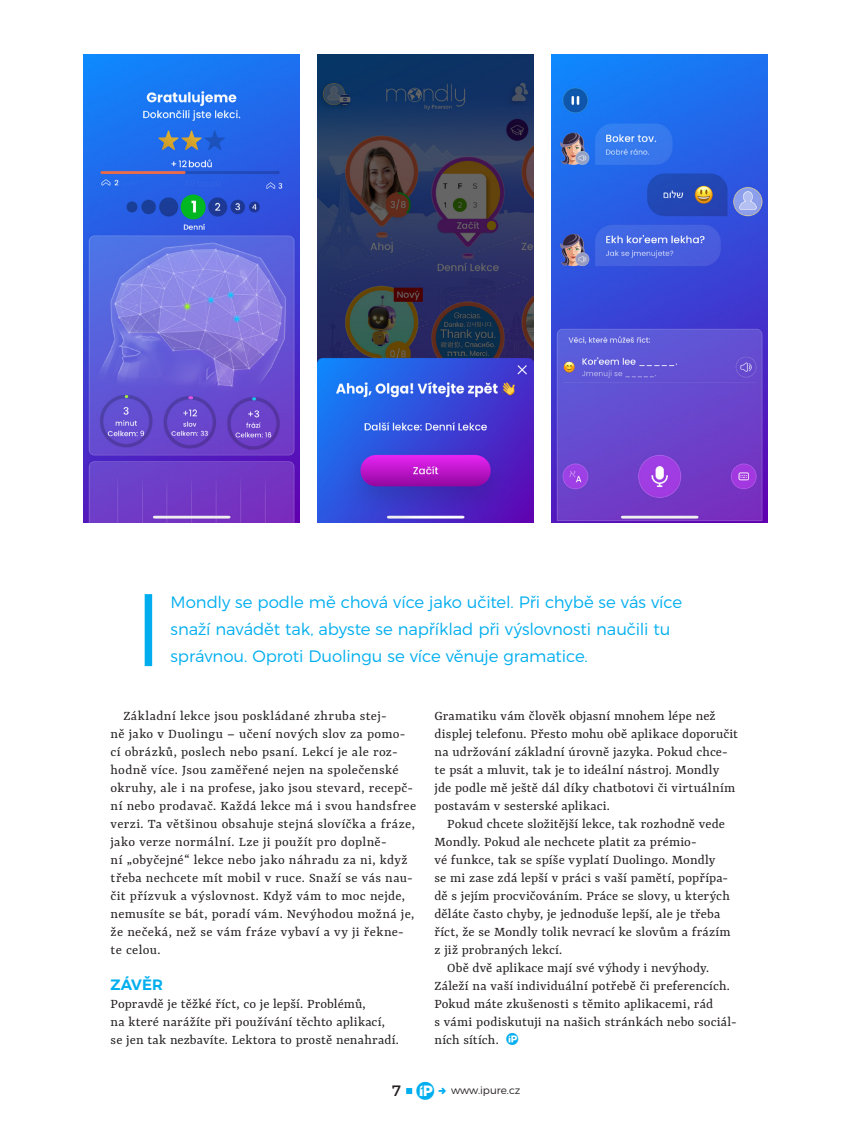
<style>
.page{position:relative;width:851px;height:1127px;background:#fff}
.page>*{position:absolute;margin:0;border:0;box-sizing:border-box;transform-origin:0 0}
.t1{font:300 16.5px/27px "Montserrat";letter-spacing:-.01em;color:#00aeef}
.t2{font:600 15px "Montserrat";color:#00aeef}
.t3{font:15px "Montserrat";color:#231f20}
.t4{font:14.4px/18px "Yrsa";letter-spacing:.015em;color:#231f20}
.t5{font:300 10.5px "Montserrat";color:#231f20}
.s1{font-family:"i Pure";font-size:24px;color:#00aeef}
.s2{font-family:"i Pure";font-size:25.5px;color:#00aeef}
</style>
<div class="page">
<img style="left:83px;top:54px;width:216px;height:468px">
<img style="left:551px;top:54px;width:216px;height:468px">
<img style="left:317px;top:54px;width:216px;height:468px">
<div style="left:145px;top:594px;width:7px;height:72px;background:#00aeef"></div>
<svg style="left:406px;top:1088px;width:6px;height:6px"></svg>
<p class="t1" style="left:171px;top:588px;width:513px">Mondly se podle mě chová více jako učitel. Při chybě se vás více snaží navádět tak, abyste se například při výslovnosti naučili tu správnou. Oproti Duolingu se více věnuje gramatice.</p>
<p class="t4" style="left:111px;top:707px;width:307px;text-indent:13px">Základní lekce jsou poskládané zhruba stej-<br>ně jako v Duolingu – učení nových slov za pomo&shy;cí obrázků, poslech nebo psaní. Lekcí je ale roz&shy;hodně více. Jsou zaměřené nejen na společenské okruhy, ale i na profese, jako jsou stevard, recepč&shy;ní nebo prodavač. Každá lekce má i svou handsfree verzi. Ta většinou obsahuje stejná slovíčka a fráze, jako verze normální. Lze ji použít pro doplně-<br>ní „obyčejné“ lekce nebo jako náhradu za ni, když třeba nechcete mít mobil v ruce. Snaží se vás nau&shy;čit přízvuk a výslovnost. Když vám to moc nejde, nemusíte se bát, poradí vám. Nevýhodou možná je, že nečeká, než se vám fráze vybaví a vy ji řekne&shy;te celou.</p>
<p class="t2" style="left:111px;top:972px;width:54px">ZÁVĚR</p>
<p class="t4" style="left:111px;top:995px;width:290px">Popravdě je těžké říct, co je lepší. Problémů,<br>na které narážíte při používání těchto aplikací, se jen tak nezbavíte. Lektora to prostě nenahradí.</p>
<p class="t4" style="left:434px;top:707px;width:305px">Gramatiku vám člověk objasní mnohem lépe než displej telefonu. Přesto mohu obě aplikace doporučit na udržování základní úrovně jazyka. Pokud chce&shy;te psát a mluvit, tak je to ideální nástroj. Mondly jde podle mě ještě dál díky chatbotovi či virtuálním postavám v sesterské aplikaci.</p>
<p class="t4" style="left:434px;top:815px;width:298px;text-indent:13px">Pokud chcete složitější lekce, tak rozhodně vede Mondly. Pokud ale nechcete platit za prémio-<br>vé funkce, tak se spíše vyplatí Duolingo. Mondly se mi zase zdá lepší v práci s vaší pamětí, popřípa&shy;dě s jejím procvičováním. Práce se slovy, u kterých děláte často chyby, je jednoduše lepší, ale je třeba říct, že se Mondly tolik nevrací ke slovům a frázím z již probraných lekcí.</p>
<p class="t4" style="left:434px;top:959px;width:304px;text-indent:13px">Obě dvě aplikace mají své výhody i nevýhody.<br>Záleží na vaší individuální potřebě či preferencích.<br>Pokud máte zkušenosti s těmito aplikacemi, rád<br>s vámi podiskutuji na našich stránkách nebo sociál&shy;ních sítích. <span class="s1">D</span></p>
<p class="t3" style="left:392px;top:1079px;width:43px">7 <span class="s2">C</span></p>
<p class="t5" style="left:451px;top:1082px;width:71px">www.ipure.cz</p>
</div>
